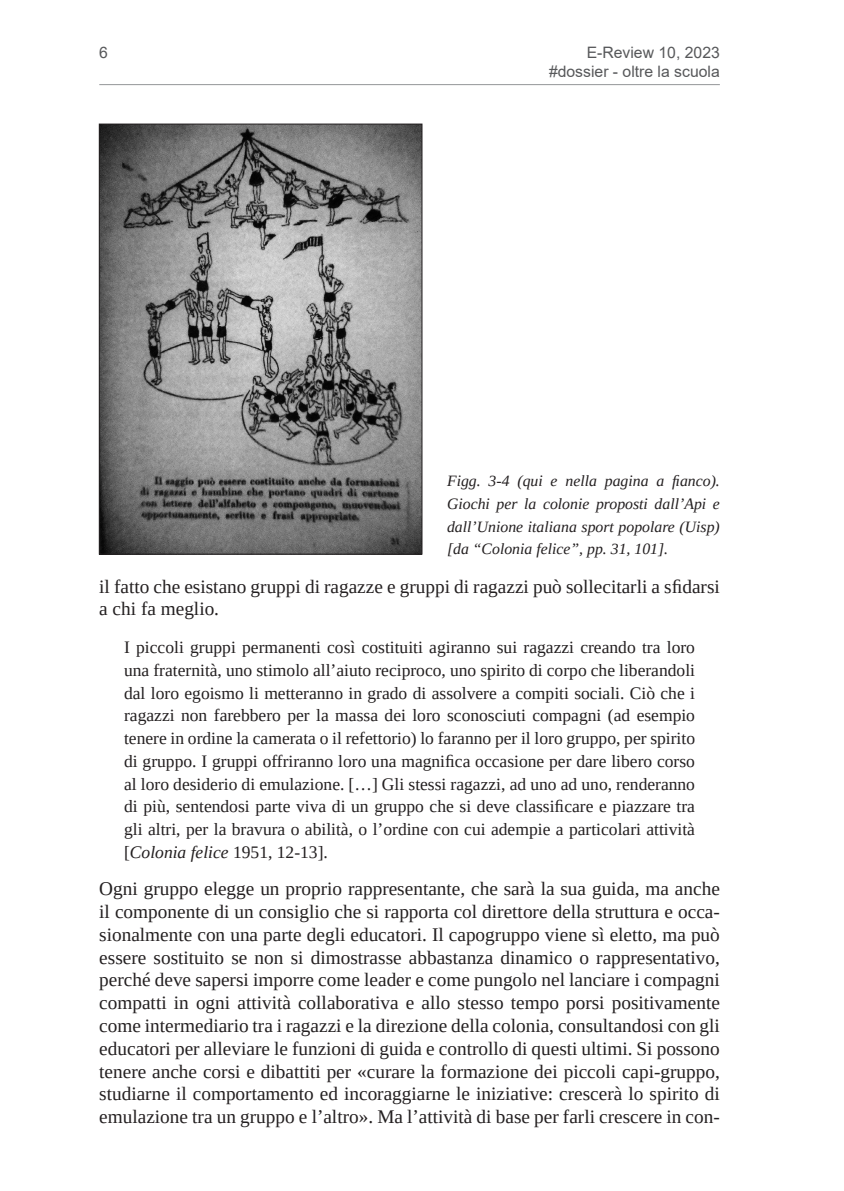
<style>
.page{position:relative;width:844px;height:1191px;background:#fff}
.page>*{position:absolute;margin:0;border:0;box-sizing:border-box;transform-origin:0 0}
.Testo_articoli{font:19.25px/22.8px "Tinos";color:#231f20}
.Citaz{font:17.5px/22.8px "Tinos";color:#231f20;text-align:justify}
.Dida{font:italic 15.75px/22.8px "Tinos";color:#231f20;text-align:justify}
.t1{font:15.75px/19.2px "Arial";color:#57585a;text-align:right}
.s1{font-style:italic}
</style>
<div class="page">
<hr style="left:99px;top:84px;width:620px;height:1px;background:#939598">
<img style="left:101px;top:126px;width:319px;height:426px">
<div style="left:99px;top:124px;width:323px;height:430px;border:1px solid #231f20"></div>
<p class="t1" style="left:99px;top:43px;width:10px">6</p>
<p class="t1" style="left:549px;top:43px;width:172px">E-Review 10, 2023 #dossier - oltre la scuola</p>
<p class="Dida" style="left:447px;top:469px;width:274px">Figg. 3-4 (qui e nella pagina a fianco).<br>Giochi per la colonie proposti dall’Api e dall’Unione italiana sport popolare (Uisp) [da “Colonia felice”, pp. 31, 101].</p>
<p class="Testo_articoli" style="left:99px;top:574px;width:622px">il fatto che esistano gruppi di ragazze e gruppi di ragazzi può sollecitarli a sfidarsi a chi fa meglio.</p>
<p class="Citaz" style="left:124px;top:635px;width:572px">I piccoli gruppi permanenti così costituiti agiranno sui ragazzi creando tra loro una fraternità, uno stimolo all’aiuto reciproco, uno spirito di corpo che liberandoli dal loro egoismo li metteranno in grado di assolvere a compiti sociali. Ciò che i ragazzi non farebbero per la massa dei loro sconosciuti compagni (ad esempio tenere in ordine la camerata o il refettorio) lo faranno per il loro gruppo, per spirito di gruppo. I gruppi offriranno loro una magnifica occasione per dare libero corso al loro desiderio di emulazione. […] Gli stessi ragazzi, ad uno ad uno, renderanno di più, sentendosi parte viva di un gruppo che si deve classificare e piazzare tra gli altri, per la bravura o abilità, o l’ordine con cui adempie a particolari attività [<span class="s1">Colonia felice</span> 1951, 12-13].</p>
<p class="Testo_articoli" style="left:99px;top:877px;width:622px;text-align:justify">Ogni gruppo elegge un proprio rappresentante, che sarà la sua guida, ma anche il componente di un consiglio che si rapporta col direttore della struttura e occa&shy;sionalmente con una parte degli educatori. Il capogruppo viene sì eletto, ma può essere sostituito se non si dimostrasse abbastanza dinamico o rappresentativo, perché deve sapersi imporre come leader e come pungolo nel lanciare i compagni compatti in ogni attività collaborativa e allo stesso tempo porsi positivamente come intermediario tra i ragazzi e la direzione della colonia, consultandosi con gli educatori per alleviare le funzioni di guida e controllo di questi ultimi. Si possono tenere anche corsi e dibattiti per «curare la formazione dei piccoli capi-gruppo, studiarne il comportamento ed incoraggiarne le iniziative: crescerà lo spirito di emulazione tra un gruppo e l’altro». Ma l’attività di base per farli crescere in con-</p>
</div>
